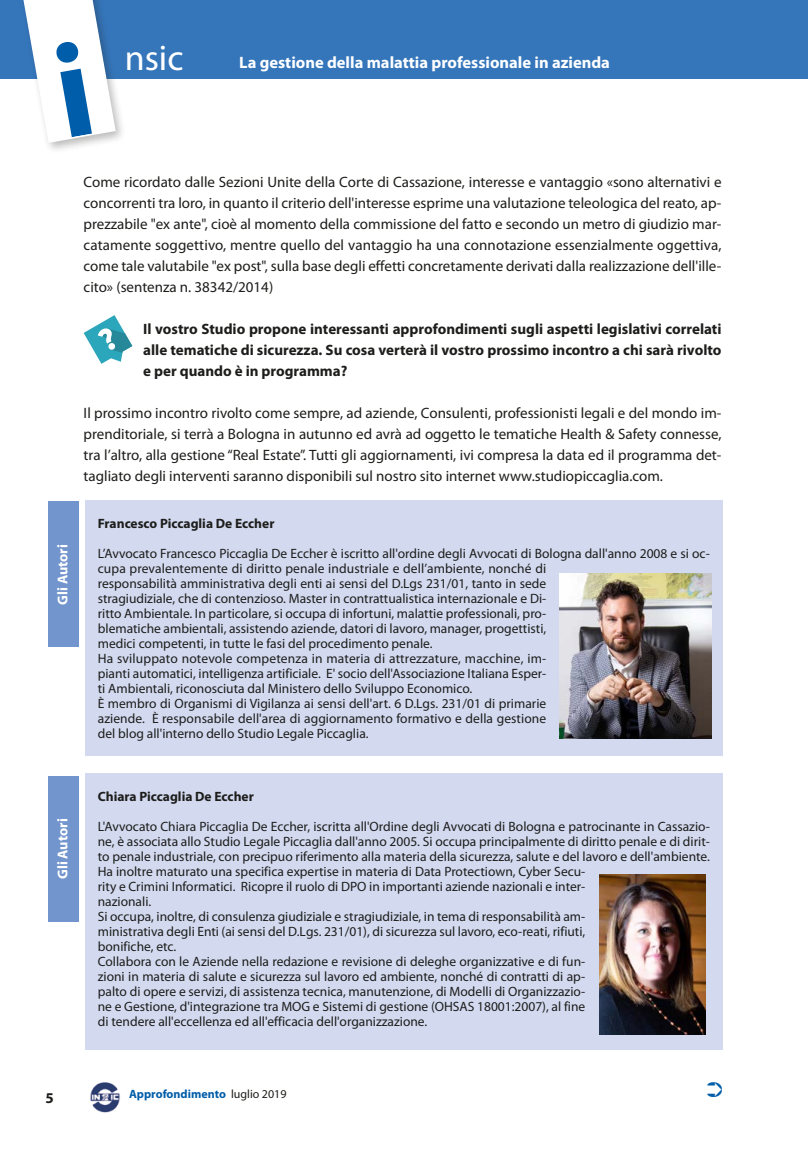
<style>
.page{position:relative;width:808px;height:1149px;background:#fff}
.page>*{position:absolute;margin:0;border:0;box-sizing:border-box;transform-origin:0 0}
.t1{font:36px "Myriad Pro";color:#fff}
.t2{font:700 16.5px "Myriad Pro";color:#fff}
.t3{font:15px/21px "Myriad Pro";color:#1d1d1b;text-align:justify}
.t4{font:700 15px/21px "Myriad Pro";color:#1d1d1b;text-align:justify}
.t5{font:700 14.25px "Myriad";color:#fff}
.t6{font:13.5px/15px "Myriad Pro";color:#1d1d1b}
.t7{font:700 13.5px "Myriad Pro";color:#1d1d1b}
.t8{font:700 12px "Myriad Pro";color:#005da9}
.s1{font-weight:400;color:#1d1d1b}
</style>
<div class="page">
<div style="left:0;top:0;width:808px;height:78px;background:#3576bb"></div>
<div style="left:17px;top:0;width:110px;height:154px;background:#1d1d1b;opacity:.3"></div>
<img style="left:90px;top:1082px;width:30px;height:31px">
<svg style="left:84px;top:315px;width:48px;height:49px"></svg>
<div style="left:85px;top:500px;width:638px;height:255px;background:#d3daf0"></div>
<div style="left:85px;top:773px;width:638px;height:276px;background:#d3daf0"></div>
<img style="left:559px;top:573px;width:152px;height:165px">
<img style="left:600px;top:874px;width:106px;height:159px">
<div style="left:48px;top:501px;width:30px;height:146px;background:#7295cd"></div>
<div style="left:48px;top:775px;width:30px;height:146px;background:#7295cd"></div>
<svg style="left:20px;top:0;width:97px;height:144px"></svg>
<h1 class="t1" style="left:125px;top:38px;width:60px">nsic</h1>
<p class="t2" style="left:239px;top:53px;width:372px">La gestione della malattia professionale in azienda</p>
<p class="t5" style="left:55px;top:604px;width:62px;rotate:-90deg">Gli Autori</p>
<p class="t3" style="left:84px;top:171px;width:639px">Come ricordato dalle Sezioni Unite della Corte di Cassazione, interesse e vantaggio «sono alternativi e concorrenti tra loro, in quanto il criterio dell'interesse esprime una valutazione teleologica del reato, ap&shy;prezzabile "ex ante", cioè al momento della commissione del fatto e secondo un metro di giudizio mar&shy;catamente soggettivo, mentre quello del vantaggio ha una connotazione essenzialmente oggettiva, come tale valutabile "ex post", sulla base degli effetti concretamente derivati dalla realizzazione dell'ille&shy;cito» (sentenza n. 38342/2014)</p>
<p class="t4" style="left:143px;top:318px;width:580px">Il vostro Studio propone interessanti approfondimenti sugli aspetti legislativi correlati alle tematiche di sicurezza. Su cosa verterà il vostro prossimo incontro a chi sarà rivolto e per quando è in programma?</p>
<p class="t3" style="left:84px;top:402px;width:639px">Il prossimo incontro rivolto come sempre, ad aziende, Consulenti, professionisti legali e del mondo im&shy;prenditoriale, si terrà a Bologna in autunno ed avrà ad oggetto le tematiche Health &amp; Safety connesse, tra l’altro, alla gestione “Real Estate”. Tutti gli aggiornamenti, ivi compresa la data ed il programma det&shy;tagliato degli interventi saranno disponibili sul nostro sito internet www.studiopiccaglia.com.</p>
<p class="t7" style="left:98px;top:516px;width:178px">Francesco Piccaglia De Eccher</p>
<p class="t6" style="left:98px;top:546px;width:613px">L’Avvocato Francesco Piccaglia De Eccher è iscritto all'ordine degli Avvocati di Bologna dall'anno 2008 e si oc&shy;cupa prevalentemente di diritto penale industriale e dell’ambiente, nonché di<br>responsabilità amministrativa degli enti ai sensi del D.Lgs 231/01, tanto in sede<br>stragiudiziale, che di contenzioso. Master in contrattualistica internazionale e Di-<br>ritto Ambientale. In particolare, si occupa di infortuni, malattie professionali, pro-<br>blematiche ambientali, assistendo aziende, datori di lavoro, manager, progettisti,<br>medici competenti, in tutte le fasi del procedimento penale.<br>Ha sviluppato notevole competenza in materia di attrezzature, macchine, im-<br>pianti automatici, intelligenza artificiale. E' socio dell'Associazione Italiana Esper-<br>ti Ambientali, riconosciuta dal Ministero dello Sviluppo Economico.<br>È membro di Organismi di Vigilanza ai sensi dell'art. 6 D.Lgs. 231/01 di primarie<br>aziende. È responsabile dell'area di aggiornamento formativo e della gestione<br>del blog all'interno dello Studio Legale Piccaglia.</p>
<p class="t5" style="left:55px;top:878px;width:62px;rotate:-90deg">Gli Autori</p>
<p class="t7" style="left:98px;top:788px;width:158px">Chiara Piccaglia De Eccher</p>
<p class="t6" style="left:98px;top:819px;width:614px">L'Avvocato Chiara Piccaglia De Eccher, iscritta all'Ordine degli Avvocati di Bologna e patrocinante in Cassazio&shy;ne, è associata allo Studio Legale Piccaglia dall'anno 2005. Si occupa principalmente di diritto penale e di dirit&shy;to penale industriale, con precipuo riferimento alla materia della sicurezza, salute e del lavoro e dell'ambiente.<br>Ha inoltre maturato una specifica expertise in materia di Data Protectiown, Cyber Secu-<br>rity e Crimini Informatici. Ricopre il ruolo di DPO in importanti aziende nazionali e inter-<br>nazionali.<br>Si occupa, inoltre, di consulenza giudiziale e stragiudiziale, in tema di responsabilità am-<br>ministrativa degli Enti (ai sensi del D.Lgs. 231/01), di sicurezza sul lavoro, eco-reati, rifiuti,<br>bonifiche, etc.<br>Collabora con le Aziende nella redazione e revisione di deleghe organizzative e di fun-<br>zioni in materia di salute e sicurezza sul lavoro ed ambiente, nonché di contratti di ap-<br>palto di opere e servizi, di assistenza tecnica, manutenzione, di Modelli di Organizzazio-<br>ne e Gestione, d'integrazione tra MOG e Sistemi di gestione (OHSAS 18001:2007), al fine<br>di tendere all'eccellenza ed all'efficacia dell'organizzazione.</p>
<p class="t4" style="left:45px;top:1087px;width:10px">5</p>
<p class="t8" style="left:129px;top:1086px;width:159px">Approfondimento <span class="s1">luglio 2019</span></p>
</div>
